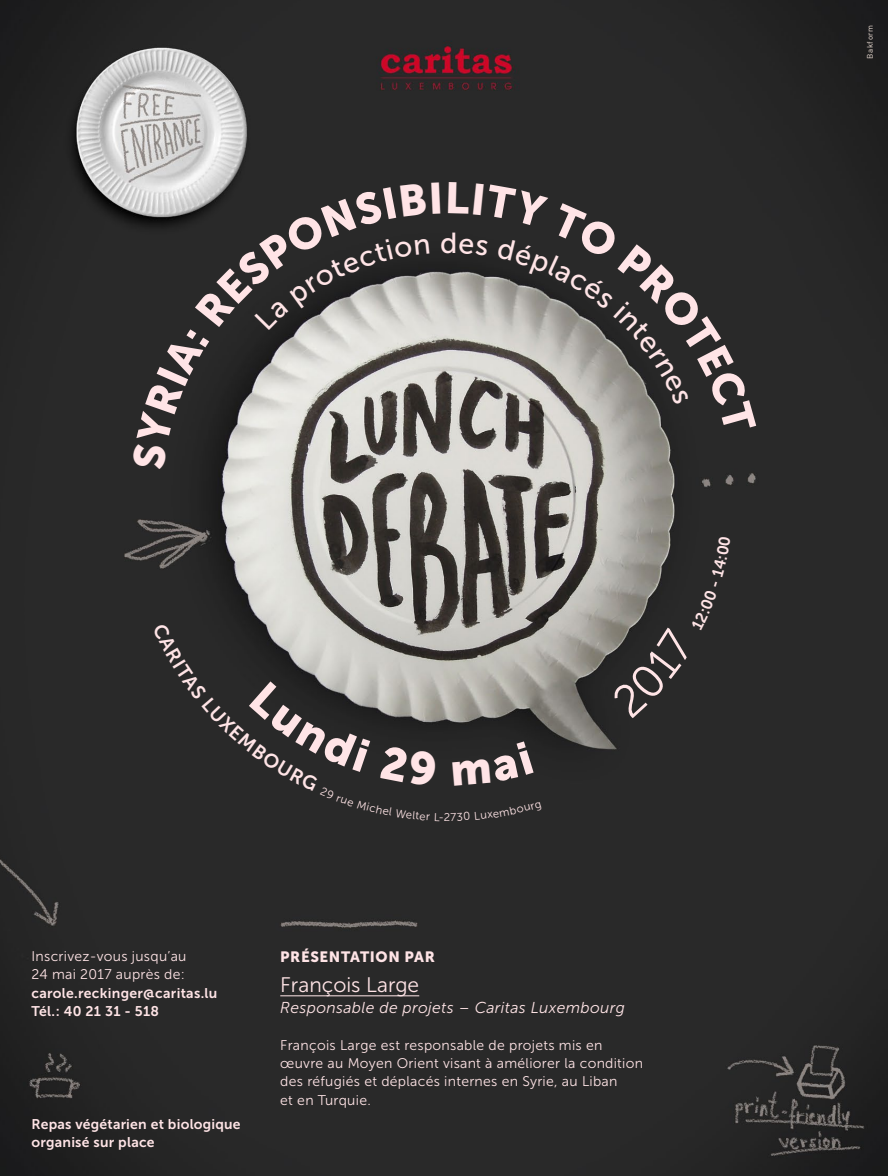
<style>
.page{position:relative;width:888px;height:1176px;background:#fff}
.page>*{position:absolute;margin:0;border:0;box-sizing:border-box;transform-origin:0 0}
.t1{font:28.88px "Museo Sans 500";color:#ffe4e6}
.t2{font:21px "Museo Sans 300";color:#ffe4e6}
.t3{font:italic 15.75px "Museo Sans 300";letter-spacing:.02em;color:#ffe4e6}
.t4{font:14.88px "Museo Sans 900";letter-spacing:.04em;color:#ffe4e6}
.t5{font:14px/18.4px "Museo Sans 300";letter-spacing:.02em;color:#ffe4e6}
.t6{font:14px/18.4px "Museo Sans 700";letter-spacing:.02em;color:#ffe4e6}
.t7{font:11.29px "Museo Sans 300";color:#ffe4e6}
.t8{font:7.88px "DIN";letter-spacing:.08em;color:#f2e3da}
</style>
<div class="page">
<img style="left:0;top:0;width:888px;height:1176px">
<hr style="left:280px;top:995px;width:139px;height:1px;background:#ffe4e6">
<svg style="left:132px;top:182px;width:308px;height:287px;background:#626160"></svg>
<svg style="left:448px;top:182px;width:308px;height:252px;background:#535351"></svg>
<div style="left:451px;top:801px;width:91px;height:20px;background:#292929"></div>
<svg style="left:153px;top:622px;width:290px;height:199px;background:#474746"></svg>
<div style="left:452px;top:741px;width:82px;height:45px;background:#292929"></div>
<svg style="left:611px;top:536px;width:120px;height:182px;background:#40403e"></svg>
<h1 class="t1" style="left:440px;top:227px;width:19px">d</h1>
<p class="t7" style="left:444px;top:811px;width:8px">2</p>
<p class="t5" style="left:32px;top:947px;width:157px">Inscrivez-vous jusqu’au<br>24 mai 2017 auprès de:</p>
<p class="t6" style="left:32px;top:983px;width:187px">carole.reckinger@caritas.lu<br>Tél. : 40 21 31 - 518</p>
<p class="t6" style="left:32px;top:1115px;width:211px">Repas végétarien et biologique organisé sur place</p>
<p class="t4" style="left:280px;top:948px;width:156px">PRÉSENTATION PAR</p>
<h2 class="t2" style="left:280px;top:973px;width:140px">François Large</h2>
<p class="t3" style="left:280px;top:999px;width:346px">Responsable de projets – Caritas Luxembourg</p>
<p class="t5" style="left:280px;top:1035px;width:364px">François Large est responsable de projets mis en œuvre au Moyen Orient visant à améliorer la condition des réfugiés et déplacés internes en Syrie, au Liban<br>et en Turquie.</p>
<p class="t8" style="left:865px;top:59px;width:36px;rotate:-90deg">Bakform</p>
</div>
